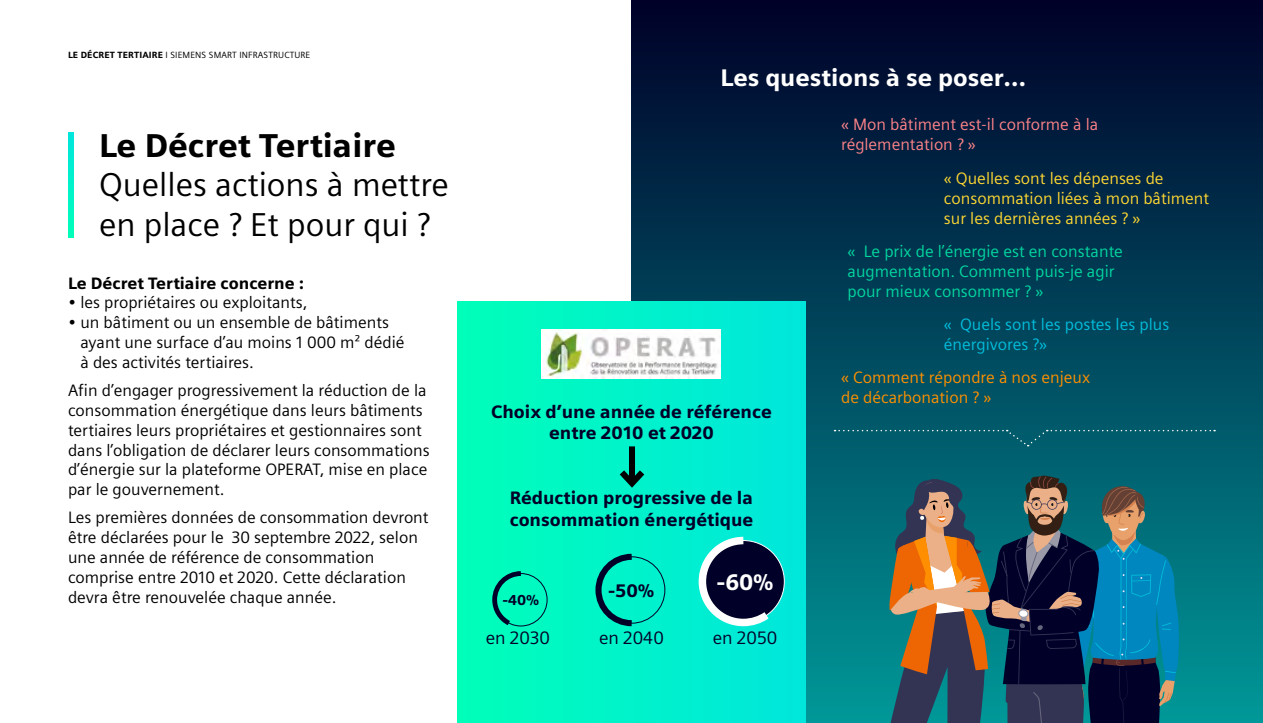
<style>
.page{position:relative;width:1263px;height:723px;background:#fff}
.page>*{position:absolute;margin:0;border:0;box-sizing:border-box;transform-origin:0 0}
._02__Headline_22pt_1{font:33px/39.6px "Siemens Sans";color:#000}
._03__Intro__13pt_120{font:900 24px "Siemens Sans";color:#fff}
._03__Intro__13pt_120-2{font:900 22.5px "Siemens Sans";color:#fff}
._03__Intro__13pt_120-3{font:900 18.15px "Siemens Sans";color:#000028}
._03__Intro__13pt_120-4{font:900 18px/21.6px "Siemens Sans";color:#000028;text-align:center}
._03__Intro__13pt_120-5{font:18px "Siemens Sans";color:#000028}
._03__Intro__13pt_120-6{font:16.5px/19.8px "Siemens Sans";color:#000}
._03__Intro__13pt_120-7{font:16.5px/19.8px "Siemens Sans";color:#00d7a0}
._03__Intro__13pt_120-8{font:16.5px/19.8px "Siemens Sans";color:#ffd732}
._03__Intro__13pt_120-9{font:16.5px/19.8px "Siemens Sans";color:#fe8389}
._03__Intro__13pt_120-10{font:16.5px/19.8px "Siemens Sans";color:#ff9000}
._03__Intro__13pt_120-11{font:16.5px/19.8px "Siemens Sans";color:#00bedc}
._03__Intro__13pt_120-12{font:900 16.5px "Siemens Sans";color:#000}
._03__Intro__13pt_120-13{font:900 14.4px "Siemens Sans";color:#000028}
._00__Header__footer{font:9px "Siemens Sans";letter-spacing:.015em;color:#000}
.s1{font-weight:900}
</style>
<div class="page">
<div style="left:631px;top:0;width:632px;height:723px;background:linear-gradient(to bottom,#000028,#009a9a)"></div>
<div style="left:457px;top:302px;width:348px;height:421px;background:linear-gradient(to right,#01ffb9,#01e6dc)"></div>
<svg style="left:68px;top:133px;width:6px;height:104px"></svg>
<img style="left:542px;top:329px;width:179px;height:49px">
<div style="left:629px;top:446px;width:6px;height:37px;background:#000"></div>
<svg style="left:613px;top:464px;width:37px;height:28px"></svg>
<svg style="left:866px;top:472px;width:313px;height:251px;background:#325b66"></svg>
<div style="left:834px;top:430px;width:381px;height:16px;background:#005c6c"></div>
<svg style="left:592px;top:551px;width:46px;height:78px;background:#00c7ab"></svg>
<div style="left:702px;top:540px;width:82px;height:82px;background:#000028;border-radius:50%"></div>
<svg style="left:695px;top:533px;width:82px;height:97px"></svg>
<svg style="left:490px;top:569px;width:36px;height:60px;background:#00d1a5"></svg>
<p class="_00__Header__footer" style="left:68px;top:48px;width:244px"><span class="s1">LE DÉCRET TERTIAIRE</span> I SIEMENS SMART INFRASTRUCTURE</p>
<p class="_02__Headline_22pt_1" style="left:99px;top:123px;width:351px"><span class="s1">Le Décret Tertiaire<br></span>Quelles actions à mettre en place ? Et pour qui ?</p>
<p class="_03__Intro__13pt_120-12" style="left:68px;top:270px;width:237px">Le Décret Tertiaire concerne :</p>
<p class="_03__Intro__13pt_120-6" style="left:68px;top:292px;width:241px">• les propriétaires ou exploitants,</p>
<p class="_03__Intro__13pt_120-6" style="left:80px;top:311px;width:326px;text-indent:-12px">• un bâtiment ou un ensemble de bâtiments ayant une surface d’au moins 1 000 m² dédié à des activités tertiaires.</p>
<p class="_03__Intro__13pt_120-6" style="left:68px;top:379px;width:363px">Afin d’engager progressivement la réduction de la consommation énergétique dans leurs bâtiments tertiaires leurs propriétaires et gestionnaires sont dans l’obligation de déclarer leurs consommations d’énergie sur la plateforme OPERAT, mise en place par le gouvernement.</p>
<p class="_03__Intro__13pt_120-6" style="left:68px;top:507px;width:362px">Les premières données de consommation devront être déclarées pour le 30 septembre 2022, selon une année de référence de consommation comprise entre 2010 et 2020. Cette déclaration devra être renouvelée chaque année.</p>
<p class="_03__Intro__13pt_120" style="left:721px;top:58px;width:307px">Les questions à se poser…</p>
<p class="_03__Intro__13pt_120-9" style="left:841px;top:113px;width:259px">« Mon bâtiment est-il conforme à la réglementation ? »</p>
<p class="_03__Intro__13pt_120-8" style="left:944px;top:167px;width:267px">« Quelles sont les dépenses de consommation liées à mon bâtiment sur les dernières années ? »</p>
<p class="_03__Intro__13pt_120-7" style="left:847px;top:240px;width:277px">« Le prix de l’énergie est en constante augmentation. Comment puis-je agir pour mieux consommer ? »</p>
<p class="_03__Intro__13pt_120-4" style="left:491px;top:399px;width:282px">Choix d’une année de référence entre 2010 et 2020</p>
<p class="_03__Intro__13pt_120-4" style="left:510px;top:486px;width:245px;text-align:left">Réduction progressive de la consommation énergétique</p>
<p class="_03__Intro__13pt_120-13" style="left:502px;top:588px;width:38px">-40%</p>
<p class="_03__Intro__13pt_120-3" style="left:608px;top:576px;width:48px">-50%</p>
<p class="_03__Intro__13pt_120-2" style="left:716px;top:564px;width:59px">-60%</p>
<p class="_03__Intro__13pt_120-5" style="left:486px;top:624px;width:66px">en 2030</p>
<p class="_03__Intro__13pt_120-5" style="left:599px;top:624px;width:66px">en 2040</p>
<p class="_03__Intro__13pt_120-5" style="left:713px;top:624px;width:66px">en 2050</p>
<p class="_03__Intro__13pt_120-11" style="left:944px;top:313px;width:227px">« Quels sont les postes les plus énergivores ?»</p>
<p class="_03__Intro__13pt_120-10" style="left:841px;top:366px;width:251px">« Comment répondre à nos enjeux de décarbonation ? »</p>
</div>
